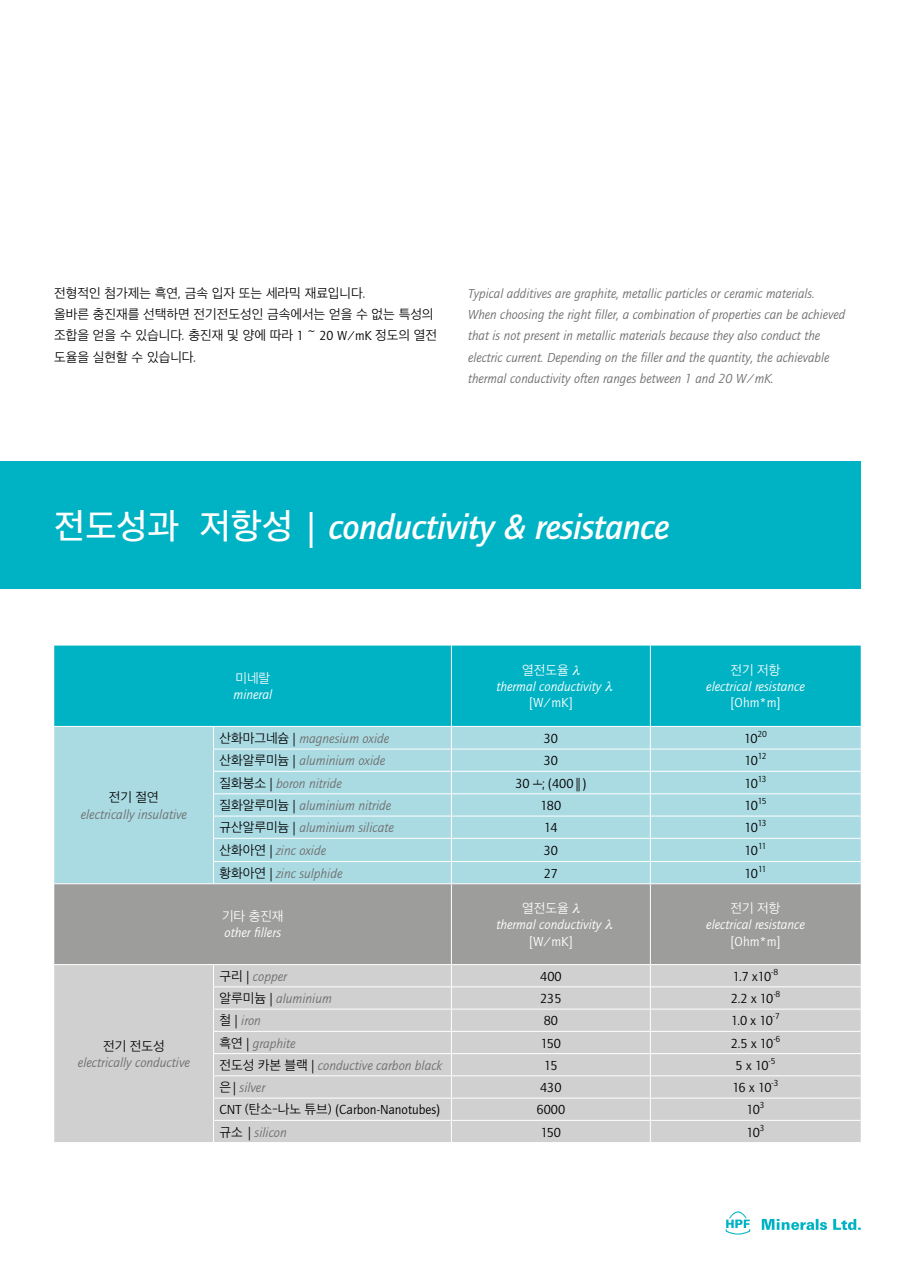
<style>
.page{position:relative;width:915px;height:1285px;background:#fff}
.page>*{position:absolute;margin:0;border:0;box-sizing:border-box;transform-origin:0 0}
.t1{font:italic 500 36px "Quay Sans";letter-spacing:-.01em;color:#fff}
.t2{font:italic 13.5px/21.3px "Quay Sans";color:#706f6f}
.t3{font:13.5px "Quay Sans";color:#000}
.t4{font:italic 13.5px/16.2px "Quay Sans";color:#fff}
.t5{font:300 13.5px/21.3px "Apple SD Gothic Neo";letter-spacing:-.005em;color:#000}
.t6{font:300 13.5px "Apple SD Gothic Neo";letter-spacing:-.005em;color:#fff}
.t7{font:13.5px "Quay Sans";color:#fff}
.s1{font-family:"Quay Sans";font-weight:400}
.s2{font-family:"Apple SD Gothic Neo";font-style:normal}
.s3{font-style:normal}
.s4{font-family:"Apple SD Gothic Neo";font-weight:300;font-style:normal;color:#000}
.s5{font-style:normal;color:#000}
.s6{font-family:"Cambria"}
.s7{font-family:"Apple SD Gothic Neo";font-weight:300}
</style>
<div class="page">
<svg style="left:761px;top:1218px;width:99px;height:11px"></svg>
<svg style="left:725px;top:1211px;width:25px;height:23px"></svg>
<div style="left:54px;top:645px;width:806px;height:81px;background:#00b3c4"></div>
<div style="left:54px;top:727px;width:806px;height:156px;background:#aadbe3"></div>
<div style="left:54px;top:884px;width:806px;height:80px;background:#9d9d9c"></div>
<div style="left:54px;top:965px;width:806px;height:176px;background:#d0d0d0"></div>
<hr style="left:451px;top:645px;width:1px;height:81px;background:#fff">
<hr style="left:649px;top:645px;width:1px;height:81px;background:#fff">
<hr style="left:213px;top:748px;width:238px;height:1px;background:#fff">
<hr style="left:451px;top:748px;width:199px;height:1px;background:#fff">
<hr style="left:650px;top:748px;width:210px;height:1px;background:#fff">
<hr style="left:213px;top:770px;width:238px;height:1px;background:#fff">
<hr style="left:451px;top:770px;width:199px;height:1px;background:#fff">
<hr style="left:650px;top:770px;width:210px;height:1px;background:#fff">
<svg style="left:213px;top:727px;width:1px;height:156px"></svg>
<svg style="left:451px;top:727px;width:1px;height:156px"></svg>
<svg style="left:649px;top:727px;width:1px;height:156px"></svg>
<hr style="left:451px;top:884px;width:1px;height:80px;background:#fff">
<hr style="left:649px;top:884px;width:1px;height:80px;background:#fff">
<hr style="left:213px;top:793px;width:238px;height:1px;background:#fff">
<hr style="left:451px;top:793px;width:199px;height:1px;background:#fff">
<hr style="left:650px;top:793px;width:210px;height:1px;background:#fff">
<hr style="left:213px;top:815px;width:238px;height:1px;background:#fff">
<hr style="left:451px;top:815px;width:199px;height:1px;background:#fff">
<hr style="left:650px;top:815px;width:210px;height:1px;background:#fff">
<hr style="left:213px;top:837px;width:238px;height:1px;background:#fff">
<hr style="left:451px;top:837px;width:199px;height:1px;background:#fff">
<hr style="left:650px;top:837px;width:210px;height:1px;background:#fff">
<hr style="left:213px;top:861px;width:238px;height:1px;background:#fff">
<hr style="left:451px;top:861px;width:199px;height:1px;background:#fff">
<hr style="left:650px;top:861px;width:210px;height:1px;background:#fff">
<hr style="left:213px;top:986px;width:238px;height:1px;background:#fff">
<hr style="left:451px;top:986px;width:199px;height:1px;background:#fff">
<hr style="left:650px;top:986px;width:210px;height:1px;background:#fff">
<hr style="left:213px;top:1008px;width:238px;height:1px;background:#fff">
<hr style="left:451px;top:1008px;width:199px;height:1px;background:#fff">
<hr style="left:650px;top:1008px;width:210px;height:1px;background:#fff">
<hr style="left:213px;top:1030px;width:238px;height:1px;background:#fff">
<hr style="left:451px;top:1030px;width:199px;height:1px;background:#fff">
<hr style="left:650px;top:1030px;width:210px;height:1px;background:#fff">
<hr style="left:213px;top:1052px;width:238px;height:1px;background:#fff">
<hr style="left:451px;top:1052px;width:199px;height:1px;background:#fff">
<hr style="left:650px;top:1052px;width:210px;height:1px;background:#fff">
<svg style="left:213px;top:964px;width:1px;height:177px"></svg>
<svg style="left:451px;top:964px;width:1px;height:177px"></svg>
<svg style="left:649px;top:965px;width:1px;height:176px"></svg>
<hr style="left:213px;top:1075px;width:238px;height:1px;background:#fff">
<hr style="left:451px;top:1075px;width:199px;height:1px;background:#fff">
<hr style="left:650px;top:1075px;width:210px;height:1px;background:#fff">
<hr style="left:213px;top:1097px;width:238px;height:1px;background:#fff">
<hr style="left:451px;top:1097px;width:199px;height:1px;background:#fff">
<hr style="left:650px;top:1097px;width:210px;height:1px;background:#fff">
<hr style="left:213px;top:1119px;width:238px;height:1px;background:#fff">
<hr style="left:451px;top:1119px;width:199px;height:1px;background:#fff">
<hr style="left:650px;top:1119px;width:210px;height:1px;background:#fff">
<div style="left:0;top:461px;width:860px;height:128px;background:#00b3c4"></div>
<p class="t5" style="left:54px;top:283px;width:384px">전형적인 첨가제는 흑연, 금속 입자 또는 세라믹 재료입니다.<br>올바른 충진재를 선택하면 전기전도성인 금속에서는 얻을 수 없는 특성의 조합을 얻을 수 있습니다. 충진재 및 양에 따라 <span class="s1">1 ~ 20 W/mK</span> 정도의 열전 도율을 실현할 수 있습니다.</p>
<p class="t2" style="left:468px;top:283px;width:378px">Typical additives are graphite, metallic particles or ceramic materials.<br>When choosing the right filler, a combination of properties can be achieved that is not present in metallic materials because they also conduct the electric current. Depending on the filler and the quantity, the achievable thermal conductivity often ranges between 1 and 20 W/mK.</p>
<h1 class="t1" style="left:54px;top:507px;width:616px"><span class="s2">전도성과 저항성</span> <span class="s3">|</span> conductivity &amp; resistance</h1>
<p class="t6" style="left:235px;top:670px;width:36px">미네랄</p>
<p class="t4" style="left:233px;top:686px;width:40px">mineral</p>
<p class="t6" style="left:522px;top:662px;width:63px">열전도율 ●</p>
<p class="t4" style="left:529px;top:678px;width:89px;text-indent:-33px">thermal conductivity ● <span class="s3">[W/mK]</span></p>
<p class="t6" style="left:730px;top:662px;width:51px">전기 저항</p>
<p class="t4" style="left:706px;top:678px;width:100px">electrical resistance</p>
<p class="t7" style="left:730px;top:695px;width:51px">[Ohm*m]</p>
<p class="t5" style="left:109px;top:787px;width:51px">전기 절연</p>
<p class="t2" style="left:81px;top:803px;width:108px">electrically insulative</p>
<p class="t5" style="left:103px;top:1035px;width:63px">전기 전도성</p>
<p class="t2" style="left:78px;top:1051px;width:114px">electrically conductive</p>
<p class="t2" style="left:219px;top:728px;width:171px"><span class="s4">산화마그네슘</span><span class="s5">|</span>magnesium oxide</p>
<p class="t3" style="left:543px;top:731px;width:16px">30</p>
<p class="t3" style="left:743px;top:731px;width:25px">10<sup>20</sup></p>
<p class="t2" style="left:219px;top:750px;width:167px"><span class="s4">산화알루미늄</span><span class="s5">|</span>aluminium oxide</p>
<p class="t3" style="left:543px;top:753px;width:16px">30</p>
<p class="t3" style="left:744px;top:753px;width:24px">10<sup>12</sup></p>
<p class="t2" style="left:219px;top:772px;width:124px"><span class="s4">질화붕소</span><span class="s5">|</span>boron nitride</p>
<p class="t3" style="left:515px;top:775px;width:72px">30 <span class="s6">┴</span>; (400||)</p>
<p class="t3" style="left:744px;top:775px;width:24px">10<sup>13</sup></p>
<p class="t2" style="left:219px;top:795px;width:173px"><span class="s4">질화알루미늄</span><span class="s5">|</span>aluminium nitride</p>
<p class="t3" style="left:540px;top:798px;width:22px">180</p>
<p class="t3" style="left:744px;top:798px;width:24px">10<sup>15</sup></p>
<p class="t2" style="left:219px;top:817px;width:176px"><span class="s4">규산알루미늄</span><span class="s5">|</span>aluminium silicate</p>
<p class="t3" style="left:544px;top:820px;width:15px">14</p>
<p class="t3" style="left:744px;top:820px;width:24px">10<sup>13</sup></p>
<p class="t2" style="left:219px;top:840px;width:108px"><span class="s4">산화아연</span><span class="s5">|</span>zinc oxide</p>
<p class="t3" style="left:543px;top:843px;width:16px">30</p>
<p class="t3" style="left:744px;top:843px;width:23px">10<sup>11</sup></p>
<p class="t2" style="left:219px;top:862px;width:124px"><span class="s4">황화아연</span><span class="s5">|</span>zinc sulphide</p>
<p class="t3" style="left:543px;top:865px;width:16px">27</p>
<p class="t3" style="left:744px;top:865px;width:23px">10<sup>11</sup></p>
<p class="t6" style="left:222px;top:908px;width:63px">기타 충진재</p>
<p class="t4" style="left:224px;top:924px;width:58px">other fillers</p>
<p class="t6" style="left:730px;top:900px;width:51px">전기 저항</p>
<p class="t4" style="left:706px;top:916px;width:100px">electrical resistance</p>
<p class="t7" style="left:730px;top:933px;width:51px">[Ohm*m]</p>
<p class="t6" style="left:522px;top:900px;width:63px">열전도율 ●</p>
<p class="t4" style="left:529px;top:916px;width:89px;text-indent:-33px">thermal conductivity ● <span class="s3">[W/mK]</span></p>
<p class="t2" style="left:219px;top:965px;width:69px"><span class="s4">구리</span><span class="s5">|</span>copper</p>
<p class="t3" style="left:540px;top:968px;width:23px">400</p>
<p class="t3" style="left:732px;top:968px;width:47px">1.7 x10<sup>-8</sup></p>
<p class="t2" style="left:219px;top:988px;width:114px"><span class="s4">알루미늄</span><span class="s5">|</span>aluminium</p>
<p class="t3" style="left:540px;top:990px;width:23px">235</p>
<p class="t3" style="left:730px;top:990px;width:51px">2.2 x 10<sup>-8</sup></p>
<p class="t2" style="left:219px;top:1010px;width:43px"><span class="s4">철</span><span class="s5">|</span> iron</p>
<p class="t3" style="left:543px;top:1013px;width:16px">80</p>
<p class="t3" style="left:730px;top:1013px;width:50px">1.0 x 10<sup>-7</sup></p>
<p class="t2" style="left:219px;top:1032px;width:78px"><span class="s4">흑연</span><span class="s5">|</span> graphite</p>
<p class="t3" style="left:540px;top:1035px;width:22px">150</p>
<p class="t3" style="left:730px;top:1035px;width:51px">2.5 x 10<sup>-6</sup></p>
<p class="t2" style="left:219px;top:1054px;width:224px"><span class="s4">전도성 카본 블랙</span><span class="s5">|</span> conductive carbon black</p>
<p class="t3" style="left:544px;top:1057px;width:15px">15</p>
<p class="t3" style="left:735px;top:1057px;width:41px">5 x 10<sup>-5</sup></p>
<p class="t2" style="left:219px;top:1076px;width:47px"><span class="s4">은</span><span class="s5">|</span>silver</p>
<p class="t3" style="left:540px;top:1079px;width:23px">430</p>
<p class="t3" style="left:732px;top:1079px;width:48px">16 x 10<sup>-3</sup></p>
<p class="t3" style="left:219px;top:1102px;width:222px">CNT <span class="s7">(탄소-나노 튜브)</span> (Carbon-Nanotubes)</p>
<p class="t3" style="left:536px;top:1102px;width:30px">6000</p>
<p class="t3" style="left:746px;top:1102px;width:20px">10<sup>3</sup></p>
<p class="t2" style="left:219px;top:1121px;width:69px"><span class="s4">규소</span> <span class="s5">|</span>silicon</p>
<p class="t3" style="left:540px;top:1124px;width:22px">150</p>
<p class="t3" style="left:746px;top:1124px;width:20px">10<sup>3</sup></p>
</div>
